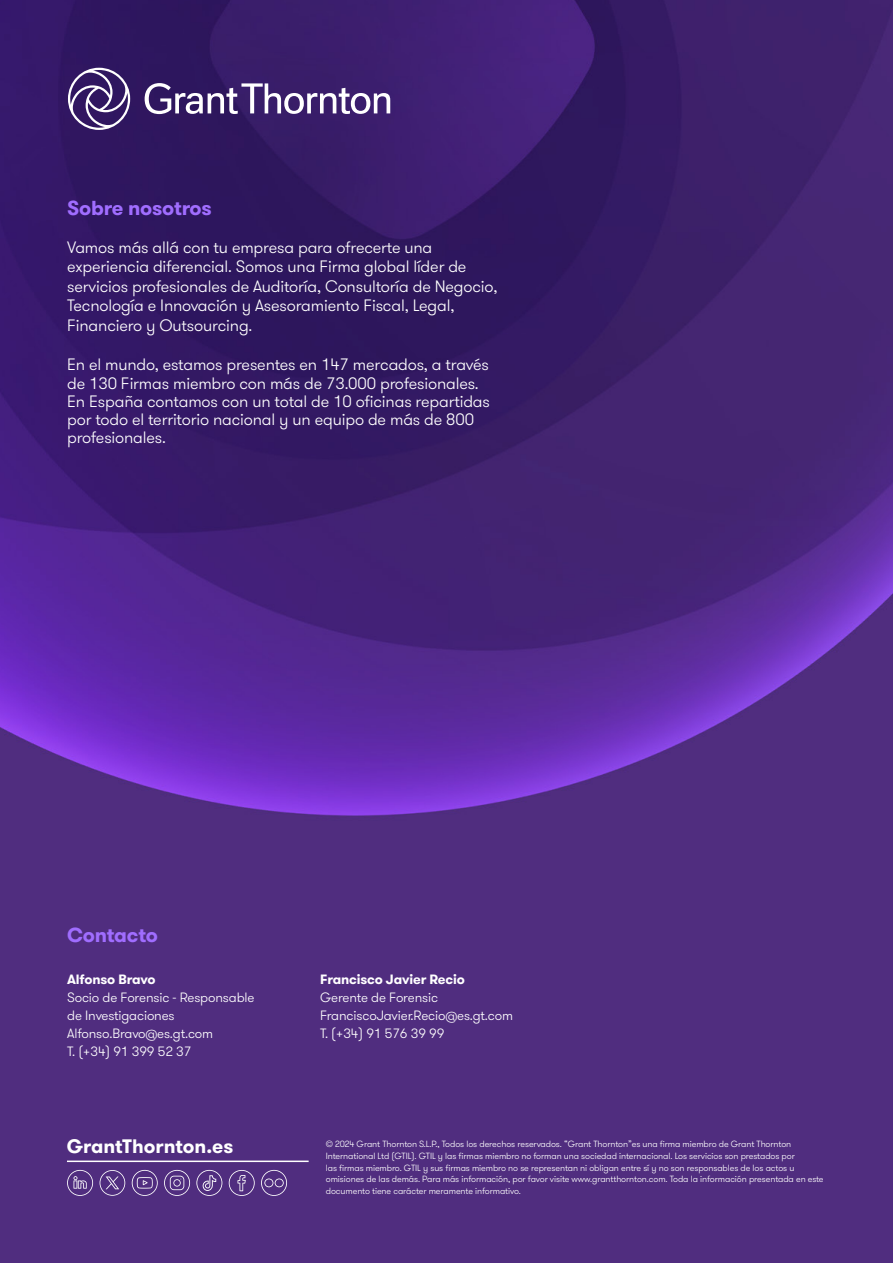
<style>
.page{position:relative;width:893px;height:1263px;background:#fff}
.page>*{position:absolute;margin:0;border:0;box-sizing:border-box;transform-origin:0 0}
.t1{font:700 20.25px "GT Walsheim Pro";letter-spacing:-.01em;color:#a06dff}
.t2{font:700 19.5px "GT Walsheim Pro";color:#fff}
.t3{font:300 16.5px/19.5px "GT Walsheim Pro";letter-spacing:-.01em;color:#fff}
.t4{font:300 13.5px/18px "GT Walsheim Pro";letter-spacing:-.01em;color:#fff}
.t5{font:700 13.5px "GT Walsheim Pro";letter-spacing:-.01em;color:#fff}
.t6{font:300 9px/12px "GT Walsheim Pro";letter-spacing:-.01em;color:#fff}
</style>
<div class="page">
<img style="left:0;top:0;width:893px;height:1263px">
<svg style="left:145px;top:83px;width:245px;height:31px"></svg>
<svg style="left:68px;top:68px;width:62px;height:62px"></svg>
<hr style="left:67px;top:1160px;width:242px;height:2px;background:#fff">
<svg style="left:229px;top:1170px;width:26px;height:26px"></svg>
<svg style="left:164px;top:1170px;width:26px;height:26px"></svg>
<svg style="left:67px;top:1170px;width:26px;height:26px"></svg>
<svg style="left:196px;top:1170px;width:26px;height:26px"></svg>
<svg style="left:261px;top:1170px;width:26px;height:26px"></svg>
<svg style="left:100px;top:1170px;width:25px;height:26px"></svg>
<svg style="left:132px;top:1170px;width:26px;height:26px"></svg>
<h1 class="t1" style="left:67px;top:195px;width:146px">Sobre nosotros</h1>
<p class="t3" style="left:67px;top:237px;width:432px">Vamos más allá con tu empresa para ofrecerte una experiencia diferencial. Somos una Firma global líder de servicios profesionales de Auditoría, Consultoría de Negocio, Tecnología e Innovación y Asesoramiento Fiscal, Legal, Financiero y Outsourcing.</p>
<h3 class="t3" style="left:67px;top:354px;width:423px">En el mundo, estamos presentes en 147 mercados, a través de 130 Firmas miembro con más de 73.000 profesionales.</h3>
<h3 class="t3" style="left:67px;top:393px;width:424px;line-height:18px">En España contamos con un total de 10 oficinas repartidas por todo el territorio nacional y un equipo de más de 800 profesionales.</h3>
<h1 class="t1" style="left:67px;top:921px;width:92px">Contacto</h1>
<h3 class="t5" style="left:67px;top:971px;width:90px">Alfonso Bravo</h3>
<h3 class="t4" style="left:67px;top:989px;width:189px">Socio de Forensic - Responsable de Investigaciones<br>Alfonso.Bravo@es.gt.com<br>T. (+34) 91 399 52 37</h3>
<h2 class="t2" style="left:67px;top:1133px;width:168px">GrantThornton.es</h2>
<h3 class="t5" style="left:320px;top:971px;width:146px">Francisco Javier Recio</h3>
<h3 class="t4" style="left:320px;top:989px;width:194px">Gerente de Forensic<br>FranciscoJavier.Recio@es.gt.com<br>T. (+34) 91 576 39 99</h3>
<p class="t6" style="left:326px;top:1137px;width:499px">© 2024 Grant Thornton S.L.P., Todos los derechos reservados. “Grant Thornton”es una firma miembro de Grant Thornton International Ltd (GTIL). GTIL y las firmas miembro no forman una sociedad internacional. Los servicios son prestados por<br>las firmas miembro. GTIL y sus firmas miembro no se representan ni obligan entre sí y no son responsables de los actos u omisiones de las demás. Para más información, por favor visite www.grantthornton.com. Toda la información presentada en este documento tiene carácter meramente informativo.</p>
</div>
